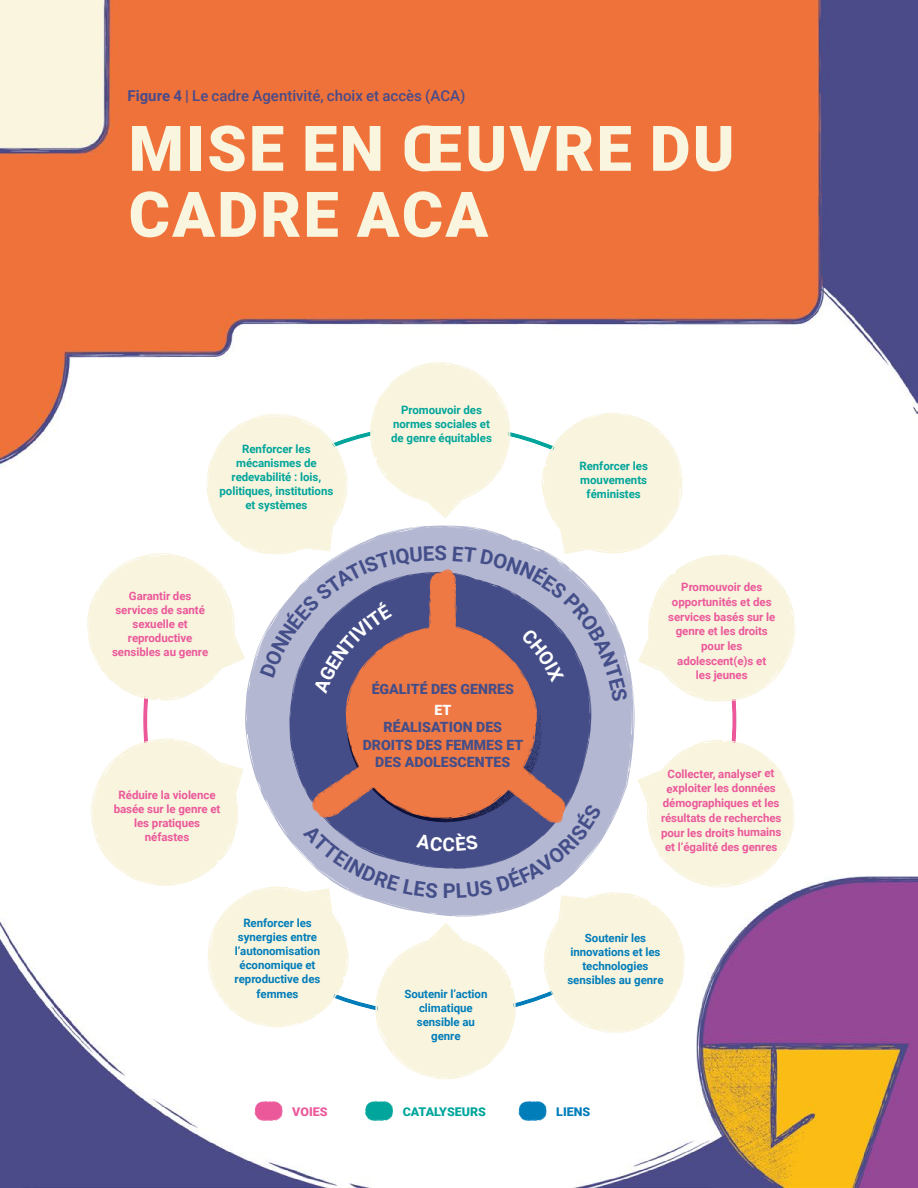
<style>
.page{position:relative;width:918px;height:1188px;background:#fff}
.page>*{position:absolute;margin:0;border:0;box-sizing:border-box;transform-origin:0 0}
.H1_for_TOC{font:900 63px/66px "Roboto";letter-spacing:.035em;color:#f9f5de}
.t1{font:700 20.25px "Roboto";color:#444e89}
.t2{font:700 18.9px "Roboto";color:#fff}
.UNFPA_Figure_Table_t{font:500 15px "Roboto";color:#4a4b88}
.t3{font:900 14.1px/17.4px "Roboto";color:#444e89;text-align:center}
.t4{font:900 12px "Roboto";color:#01a59b;scale:1.04 1}
.t5{font:900 12px "Roboto";color:#eb599b;scale:1.04 1}
.t6{font:900 12px "Roboto";color:#017dba;scale:1.04 1}
.t7{font:700 11.55px/14.7px "Roboto";letter-spacing:-.005em;color:#eb599b;text-align:center}
.t8{font:700 11.55px/14.1px "Roboto";letter-spacing:-.005em;color:#017dba;text-align:center}
.t9{font:700 11.55px/14.1px "Roboto";letter-spacing:-.005em;color:#01a59b;text-align:center}
.s1{font-weight:700}
.s2{color:#fff}
</style>
<div class="page">
<img style="left:0;top:0;width:918px;height:1188px">
<svg style="left:365px;top:1101px;width:28px;height:20px"></svg>
<svg style="left:519px;top:1101px;width:27px;height:20px"></svg>
<svg style="left:255px;top:1101px;width:27px;height:20px"></svg>
<svg style="left:87px;top:356px;width:714px;height:728px"></svg>
<p class="UNFPA_Figure_Table_t" style="left:128px;top:85px;width:339px"><span class="s1">Figure 4 |</span> Le cadre Agentivité, choix et accès (ACA)</p>
<p class="H1_for_TOC" style="left:129px;top:113px;width:607px">MISE EN ŒUVRE DU<br>CADRE ACA</p>
<p class="t9" style="left:220px;top:441px;width:115px">Renforcer les mécanismes de redevabilité : lois, politiques, institutions et systèmes</p>
<p class="t7" style="left:112px;top:588px;width:98px;line-height:14.1px">Garantir des services de santé sexuelle et reproductive sensibles au genre</p>
<p class="t7" style="left:114px;top:787px;width:108px;line-height:14.1px">Réduire la violence basée sur le genre et les pratiques néfastes</p>
<p class="t8" style="left:235px;top:916px;width:87px">Renforcer les synergies entre l’autonomisation économique et reproductive des femmes</p>
<p class="t9" style="left:391px;top:403px;width:102px">Promouvoir des normes sociales et de genre équitables</p>
<p class="t1" style="left:434px;top:539px;width:14px">S</p>
<p class="t3" style="left:372px;top:678px;width:144px;line-height:20.5px">ÉGALITÉ DES GENRES<br><span class="s2">ET</span></p>
<p class="t3" style="left:363px;top:718px;width:162px">RÉALISATION DES<br>DROITS DES FEMMES ET<br>DES ADOLESCENTES</p>
<p class="t2" style="left:443px;top:831px;width:14px">C</p>
<p class="t1" style="left:443px;top:877px;width:15px">P</p>
<p class="t8" style="left:404px;top:986px;width:85px">Soutenir l’action climatique sensible au genre</p>
<p class="t9" style="left:579px;top:458px;width:70px">Renforcer les mouvements féministes</p>
<p class="t7" style="left:668px;top:579px;width:109px">Promouvoir des opportunités et des services basés sur le genre et les droits pour les adolescent(e)s et<br>les jeunes</p>
<p class="t7" style="left:661px;top:766px;width:122px">Collecter, analyser et exploiter les données démographiques et les résultats de recherches pour les droits humains et l’égalité des genres</p>
<p class="t8" style="left:567px;top:930px;width:98px">Soutenir les innovations et les technologies sensibles au genre</p>
<p class="t5" style="left:292px;top:1103px;width:35px">VOIES</p>
<p class="t4" style="left:403px;top:1103px;width:82px">CATALYSEURS</p>
<p class="t6" style="left:556px;top:1103px;width:34px">LIENS</p>
</div>
